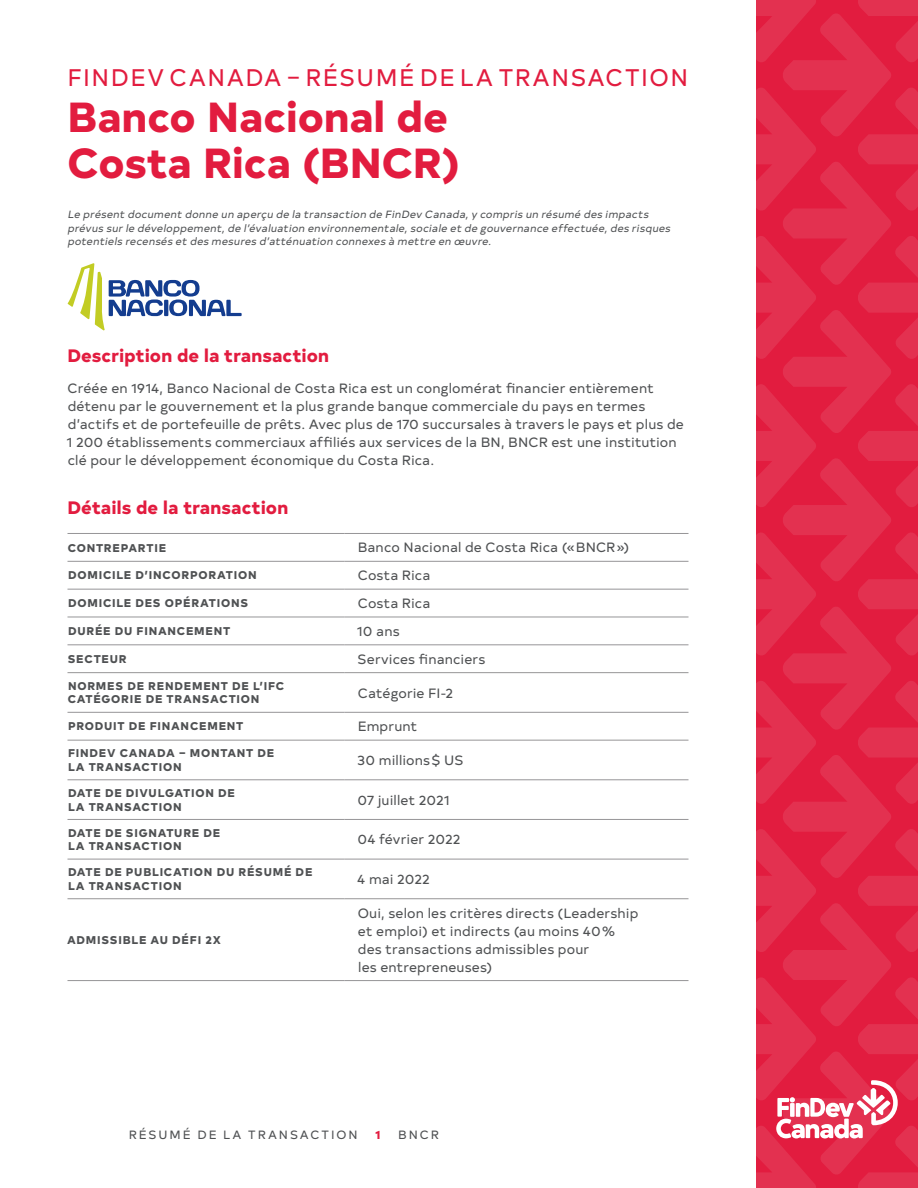
<style>
.page{position:relative;width:918px;height:1188px;background:#fff}
.page>*{position:absolute;margin:0;border:0;box-sizing:border-box;transform-origin:0 0}
.t1{font:800 42px/46.2px "Typold";letter-spacing:-.005em;color:#e21c3f}
.H1_-_Accent{font:24px "Typold";letter-spacing:.065em;color:#e21c3f}
.t2{font:800 18px "Typold";letter-spacing:.005em;color:#e21c3f}
.Body_copy{font:13.5px/18px "Typold";letter-spacing:.01em;color:#4f5153}
.t3{font:12px "Typold";letter-spacing:.165em;color:#4f5153}
.t4{font:800 12px "Typold";color:#e21c3f}
.Table_-_Category{font:800 11.25px/13.5px "Typold";letter-spacing:.07em;color:#4f5153}
.Intro_paragraph{font:italic 10.5px/13.5px "Typold";color:#4f5153}
</style>
<div class="page">
<svg style="left:756px;top:0;width:162px;height:1188px;background:#e2294a"></svg>
<hr style="left:68px;top:533px;width:276px;height:1px;background:#969597">
<hr style="left:344px;top:533px;width:344px;height:1px;background:#969597">
<hr style="left:68px;top:561px;width:276px;height:1px;background:#969597">
<hr style="left:344px;top:561px;width:344px;height:1px;background:#969597">
<hr style="left:68px;top:589px;width:276px;height:1px;background:#969597">
<hr style="left:344px;top:589px;width:344px;height:1px;background:#969597">
<hr style="left:68px;top:617px;width:276px;height:1px;background:#969597">
<hr style="left:344px;top:617px;width:344px;height:1px;background:#969597">
<hr style="left:68px;top:644px;width:276px;height:1px;background:#969597">
<hr style="left:344px;top:644px;width:344px;height:1px;background:#969597">
<hr style="left:68px;top:672px;width:276px;height:1px;background:#969597">
<hr style="left:344px;top:672px;width:344px;height:1px;background:#969597">
<hr style="left:68px;top:712px;width:276px;height:1px;background:#969597">
<hr style="left:344px;top:712px;width:344px;height:1px;background:#969597">
<hr style="left:68px;top:740px;width:276px;height:1px;background:#969597">
<hr style="left:344px;top:740px;width:344px;height:1px;background:#969597">
<hr style="left:68px;top:779px;width:276px;height:1px;background:#969597">
<hr style="left:344px;top:779px;width:344px;height:1px;background:#969597">
<hr style="left:68px;top:819px;width:276px;height:1px;background:#969597">
<hr style="left:344px;top:819px;width:344px;height:1px;background:#969597">
<hr style="left:68px;top:859px;width:276px;height:1px;background:#969597">
<hr style="left:344px;top:859px;width:344px;height:1px;background:#969597">
<hr style="left:68px;top:898px;width:276px;height:1px;background:#969597">
<hr style="left:344px;top:898px;width:344px;height:1px;background:#969597">
<hr style="left:68px;top:980px;width:276px;height:1px;background:#969597">
<hr style="left:344px;top:980px;width:344px;height:1px;background:#969597">
<svg style="left:68px;top:263px;width:174px;height:68px"></svg>
<p class="H1_-_Accent" style="left:68px;top:58px;width:622px">FINDEV CANADA – RÉSUMÉ DE LA TRANSACTION</p>
<h1 class="t1" style="left:68px;top:89px;width:394px">Banco Nacional de<br>Costa Rica (BNCR)</h1>
<p class="Intro_paragraph" style="left:68px;top:207px;width:607px">Le présent document donne un aperçu de la transaction de FinDev Canada,y compris un résumé des impacts prévus surle développement,de l’évaluation environnementale,sociale et de gouvernance effectuée,des risques potentiels recensés et des mesures d’atténuation connexes à mettre en œuvre.</p>
<h2 class="t2" style="left:68px;top:340px;width:263px">Description de la transaction</h2>
<p class="Body_copy" style="left:67px;top:378px;width:618px">Créée en 1914, Banco Nacional de Costa Rica est un conglomérat financier entièrement détenu par le gouvernement et la plus grande banque commerciale du pays en termes d’actifs et de portefeuille de prêts. Avec plus de 170 succursales à travers le pays et plus de 1 200 établissements commerciaux affiliés aux services de la BN, BNCR est une institution clé pour le développement économique du Costa Rica.</p>
<h2 class="t2" style="left:68px;top:492px;width:222px">Détails de la transaction</h2>
<p class="Table_-_Category" style="left:68px;top:540px;width:100px">CONTREPARTIE</p>
<p class="Body_copy" style="left:358px;top:538px;width:273px">Banco Nacional de Costa Rica (« BNCR »)</p>
<p class="Table_-_Category" style="left:68px;top:567px;width:190px">DOMICILE D’INCORPORATION</p>
<p class="Body_copy" style="left:358px;top:565px;width:74px">Costa Rica</p>
<p class="Table_-_Category" style="left:68px;top:595px;width:182px">DOMICILE DES OPÉRATIONS</p>
<p class="Body_copy" style="left:358px;top:593px;width:74px">Costa Rica</p>
<p class="Table_-_Category" style="left:68px;top:623px;width:164px">DURÉE DU FINANCEMENT</p>
<p class="Body_copy" style="left:357px;top:621px;width:44px">10 ans</p>
<p class="Table_-_Category" style="left:68px;top:651px;width:60px">SECTEUR</p>
<p class="Body_copy" style="left:358px;top:649px;width:129px">Services financiers</p>
<p class="Table_-_Category" style="left:68px;top:678px;width:218px">NORMES DE RENDEMENT DE L’IFC<br>CATÉGORIE DE TRANSACTION</p>
<p class="Body_copy" style="left:358px;top:683px;width:97px">Catégorie FI‑2</p>
<p class="Table_-_Category" style="left:68px;top:718px;width:177px">PRODUIT DE FINANCEMENT</p>
<p class="Body_copy" style="left:358px;top:716px;width:61px">Emprunt</p>
<p class="Table_-_Category" style="left:68px;top:745px;width:208px">FINDEV CANADA – MONTANT DE<br>LA TRANSACTION</p>
<p class="Body_copy" style="left:357px;top:750px;width:108px">30 millions $ US</p>
<p class="Table_-_Category" style="left:68px;top:785px;width:168px">DATE DE DIVULGATION DE<br>LA TRANSACTION</p>
<p class="Body_copy" style="left:358px;top:790px;width:94px">07 juillet 2021</p>
<p class="Table_-_Category" style="left:68px;top:825px;width:154px">DATE DE SIGNATURE DE<br>LA TRANSACTION</p>
<p class="Body_copy" style="left:358px;top:829px;width:105px">04 février 2022</p>
<p class="Table_-_Category" style="left:68px;top:864px;width:246px">DATE DE PUBLICATION DU RÉSUMÉ DE<br>LA TRANSACTION</p>
<p class="Body_copy" style="left:357px;top:869px;width:74px">4 mai 2022</p>
<p class="Table_-_Category" style="left:67px;top:932px;width:155px">ADMISSIBLE AU DÉFI 2X</p>
<p class="Body_copy" style="left:358px;top:903px;width:282px">Oui, selon les critères directs (Leadership et emploi) et indirects (au moins 40 % des transactions admissibles pour<br>les entrepreneuses)</p>
<p class="t3" style="left:129px;top:1125px;width:231px">RÉSUMÉ DE LA TRANSACTION</p>
<p class="t4" style="left:375px;top:1124px;width:7px">1</p>
<p class="t3" style="left:398px;top:1125px;width:42px">BNCR</p>
</div>
